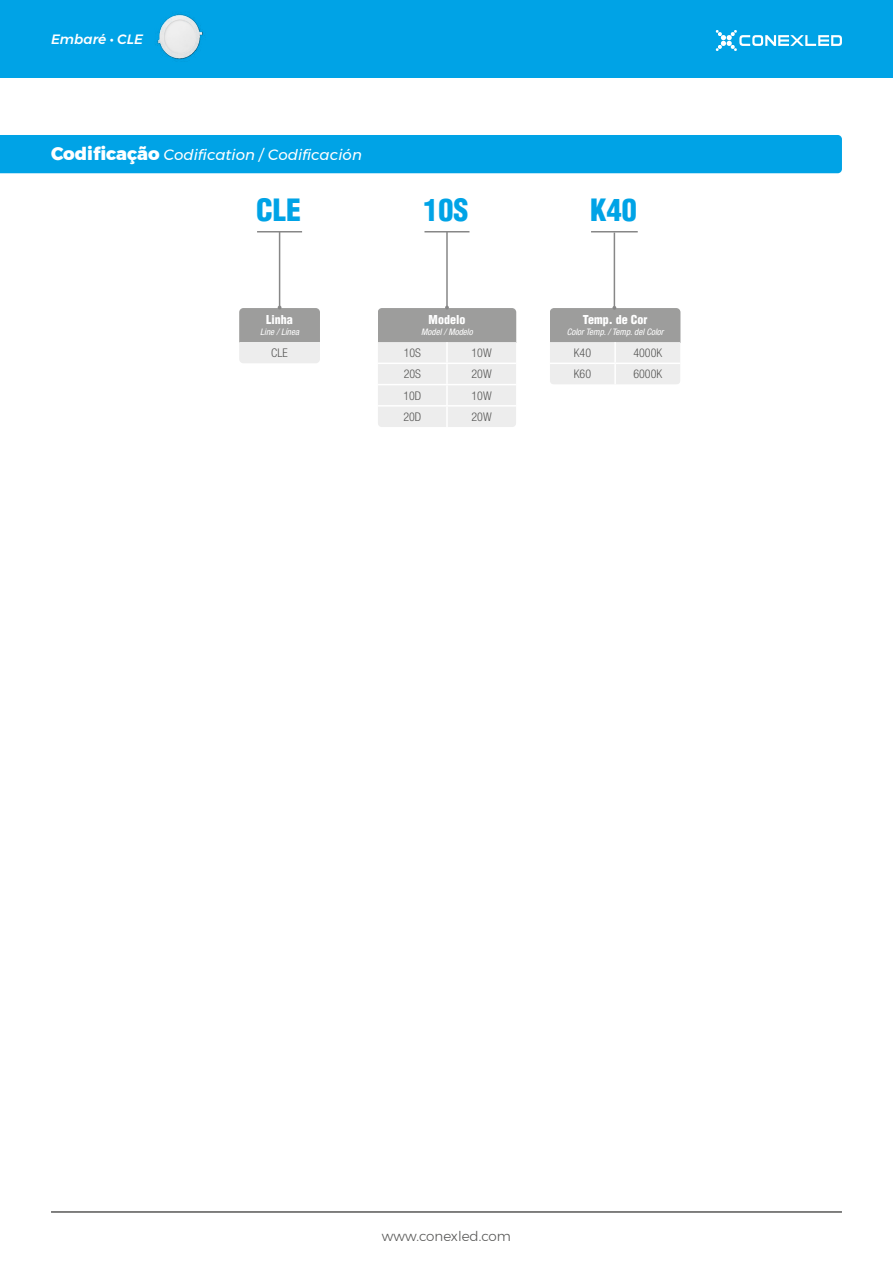
<style>
.page{position:relative;width:893px;height:1263px;background:#fff}
.page>*{position:absolute;margin:0;border:0;box-sizing:border-box;transform-origin:0 0}
.t1{font:900 condensed 30px "Helvetica";color:#00a3e6}
.t2{font:italic 15px "Montserrat";color:#fff}
.t3{font:300 13.5px "Montserrat";color:#575756}
.t4{font:italic 500 13.5px "Montserrat";color:#fff}
.t5{font:300 condensed 12px "Helvetica Neue LT Std";color:#575756}
.t6{font:900 condensed 12px "Helvetica";color:#fff}
.t7{font:italic condensed 9px "Helvetica Neue LT Std";color:#fff}
.s1{font-weight:800;font-style:normal;font-size:18px}
</style>
<div class="page">
<div style="left:0;top:0;width:893px;height:77px;background:#00a3e6"></div>
<svg style="left:716px;top:30px;width:126px;height:21px"></svg>
<hr style="left:51px;top:1211px;width:791px;height:2px;background:#575756">
<img style="left:157px;top:14px;width:46px;height:46px">
<hr style="left:257px;top:231px;width:45px;height:1px;background:#878787">
<hr style="left:424px;top:231px;width:45px;height:1px;background:#878787">
<hr style="left:591px;top:231px;width:47px;height:1px;background:#878787">
<hr style="left:279px;top:232px;width:1px;height:76px;background:#878787">
<div style="left:239px;top:308px;width:81px;height:34px;background:#9d9d9c"></div>
<div style="left:239px;top:342px;width:81px;height:21px;background:#ededed"></div>
<div style="left:378px;top:308px;width:138px;height:34px;background:#9d9d9c"></div>
<div style="left:378px;top:342px;width:138px;height:85px;background:#ededed"></div>
<hr style="left:446px;top:342px;width:2px;height:21px;background:#fff">
<hr style="left:446px;top:364px;width:2px;height:20px;background:#fff">
<hr style="left:446px;top:385px;width:2px;height:20px;background:#fff">
<hr style="left:446px;top:407px;width:2px;height:20px;background:#fff">
<hr style="left:378px;top:363px;width:69px;height:1px;background:#fff">
<hr style="left:447px;top:363px;width:69px;height:1px;background:#fff">
<hr style="left:378px;top:384px;width:69px;height:1px;background:#fff">
<hr style="left:447px;top:384px;width:69px;height:1px;background:#fff">
<hr style="left:378px;top:405px;width:69px;height:2px;background:#fff">
<hr style="left:447px;top:405px;width:69px;height:2px;background:#fff">
<div style="left:550px;top:308px;width:130px;height:34px;background:#9d9d9c"></div>
<div style="left:550px;top:342px;width:130px;height:42px;background:#ededed"></div>
<hr style="left:614px;top:342px;width:2px;height:21px;background:#fff">
<hr style="left:614px;top:364px;width:2px;height:21px;background:#fff">
<hr style="left:550px;top:363px;width:65px;height:1px;background:#fff">
<hr style="left:615px;top:363px;width:65px;height:1px;background:#fff">
<hr style="left:446px;top:232px;width:2px;height:76px;background:#878787">
<hr style="left:614px;top:232px;width:1px;height:76px;background:#878787">
<div style="left:0;top:135px;width:842px;height:38px;background:#00a3e6"></div>
<h3 class="t4" style="left:51px;top:28px;width:94px">Embaré • CLE</h3>
<h2 class="t2" style="left:51px;top:143px;width:312px"><span class="s1">Codificação</span> Codification / Codificación</h2>
<h1 class="t1" style="left:256px;top:191px;width:46px">CLE</h1>
<h1 class="t1" style="left:424px;top:191px;width:46px">10S</h1>
<h1 class="t1" style="left:590px;top:191px;width:48px">K40</h1>
<h3 class="t6" style="left:266px;top:312px;width:28px">Linha</h3>
<p class="t7" style="left:260px;top:327px;width:40px">Line / Línea</p>
<h3 class="t5" style="left:271px;top:346px;width:18px">CLE</h3>
<h3 class="t6" style="left:429px;top:312px;width:38px">Modelo</h3>
<p class="t7" style="left:421px;top:327px;width:53px">Model / Modelo</p>
<h3 class="t5" style="left:404px;top:346px;width:19px">10S</h3>
<h3 class="t5" style="left:471px;top:346px;width:22px">10W</h3>
<h3 class="t5" style="left:404px;top:367px;width:19px">20S</h3>
<h3 class="t5" style="left:471px;top:367px;width:22px">20W</h3>
<h3 class="t5" style="left:403px;top:388px;width:19px">10D</h3>
<h3 class="t5" style="left:471px;top:388px;width:22px">10W</h3>
<h3 class="t5" style="left:403px;top:410px;width:19px">20D</h3>
<h3 class="t5" style="left:471px;top:410px;width:22px">20W</h3>
<h3 class="t6" style="left:583px;top:312px;width:66px">Temp. de Cor</h3>
<p class="t7" style="left:567px;top:327px;width:98px">Color Temp. / Temp. del Color</p>
<h3 class="t5" style="left:574px;top:346px;width:19px">K40</h3>
<h3 class="t5" style="left:633px;top:346px;width:30px">4000K</h3>
<h3 class="t5" style="left:574px;top:367px;width:19px">K60</h3>
<h3 class="t5" style="left:633px;top:367px;width:30px">6000K</h3>
<h3 class="t3" style="left:382px;top:1226px;width:131px">www.conexled.com</h3>
</div>
